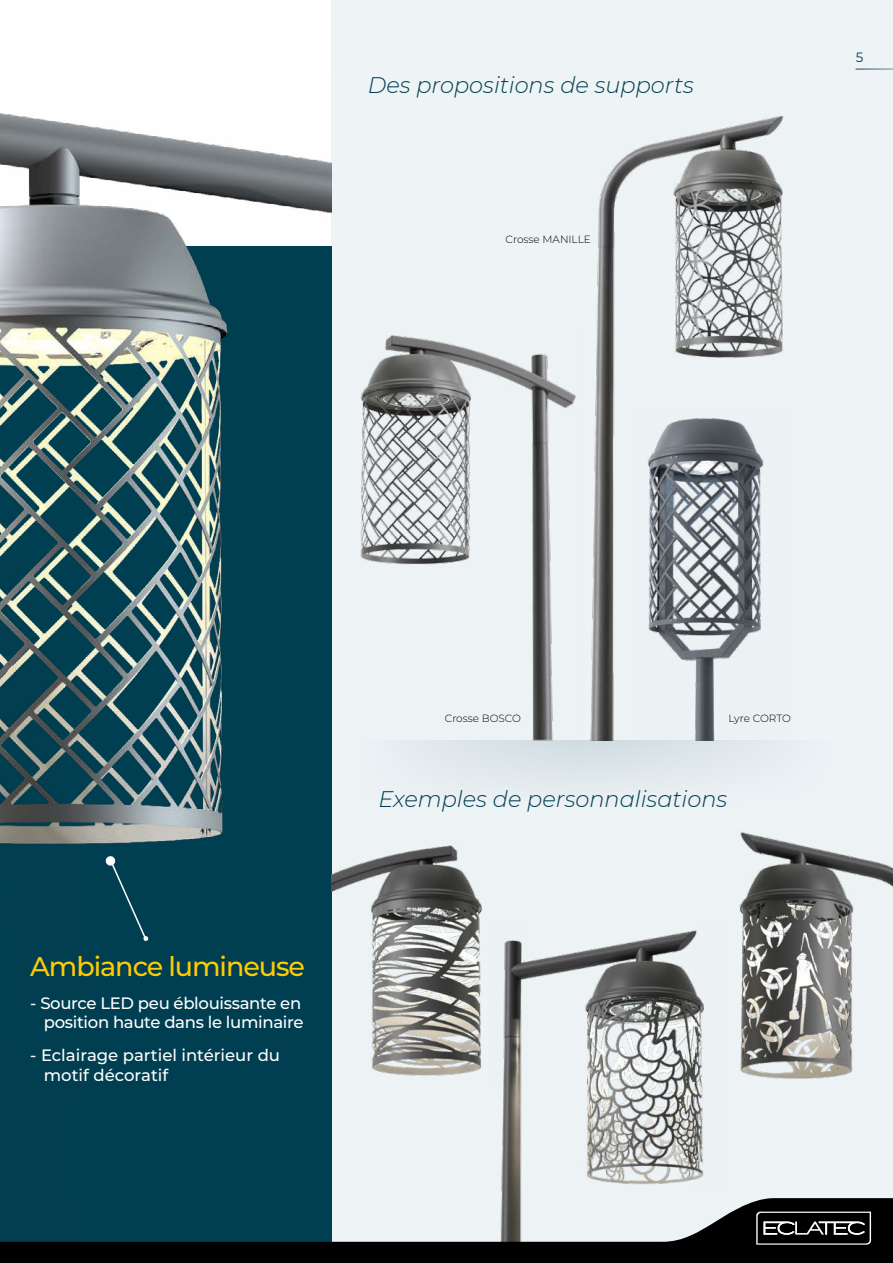
<style>
.page{position:relative;width:893px;height:1263px;background:#fff}
.page>*{position:absolute;margin:0;border:0;box-sizing:border-box;transform-origin:0 0}
.t1{font:500 27px "Montserrat";letter-spacing:-.04em;color:#fc0}
.t2{font:italic 300 22.5px "Montserrat";color:#004052}
.t3{font:500 16.5px/19.8px "Montserrat";letter-spacing:-.02em;color:#fff;text-align:right}
.t4{font:500 16.5px/19.8px "Montserrat";color:#fff}
.t5{font:13.5px "Montserrat";color:#004052}
.t6{font:300 10.5px "Montserrat";color:#000}
</style>
<div class="page">
<div style="left:332px;top:0;width:561px;height:1263px;background:#eef3f6"></div>
<img style="left:0;top:69px;width:332px;height:1129px">
<svg style="left:105px;top:855px;width:44px;height:86px;background:#0d495a"></svg>
<img style="left:360px;top:335px;width:222px;height:406px">
<img style="left:582px;top:115px;width:203px;height:626px">
<img style="left:740px;top:855px;width:153px;height:224px">
<img style="left:501px;top:958px;width:204px;height:240px">
<img style="left:332px;top:866px;width:195px;height:220px">
<svg style="left:352px;top:741px;width:494px;height:217px"></svg>
<svg style="left:0;top:1198px;width:893px;height:65px"></svg>
<svg style="left:756px;top:1211px;width:115px;height:33px;background:#353535"></svg>
<hr style="left:856px;top:69px;width:37px;height:1px;background:#004052">
<h2 class="t2" style="left:368px;top:70px;width:327px">Des propositions de supports</h2>
<p class="t6" style="left:505px;top:232px;width:87px">Crosse MANILLE</p>
<p class="t5" style="left:856px;top:48px;width:9px">5</p>
<h1 class="t1" style="left:30px;top:947px;width:276px">Ambiance lumineuse</h1>
<p class="t3" style="left:30px;top:992px;width:275px">- Source LED peu éblouissante en position haute dans le luminaire</p>
<p class="t4" style="left:44px;top:1045px;width:238px;text-indent:-13px">- Eclairage partiel intérieur du motif décoratif</p>
<p class="t6" style="left:445px;top:711px;width:78px">Crosse BOSCO</p>
<p class="t6" style="left:728px;top:711px;width:64px">Lyre CORTO</p>
<h2 class="t2" style="left:378px;top:783px;width:350px">Exemples de personnalisations</h2>
</div>
